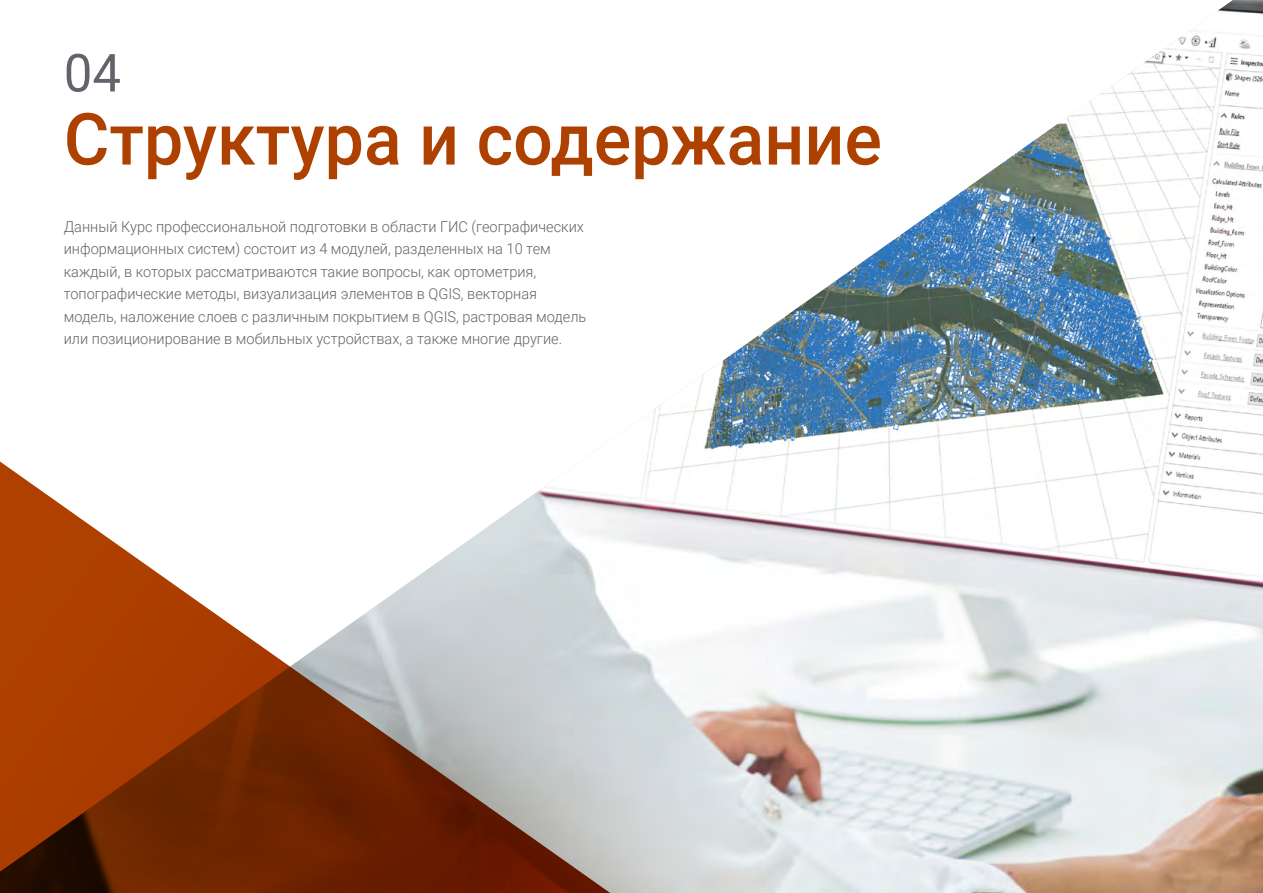
<style>
.page{position:relative;width:1263px;height:893px;background:#fff}
.page>*{position:absolute;margin:0;border:0;box-sizing:border-box;transform-origin:0 0}
.t1{font:500 72px "Roboto";color:#ae4000}
.t2{font:52.5px "Roboto";color:#61646a}
.t3{font:300 15px/22.5px "Roboto";color:#61646a}
</style>
<div class="page">
<img style="left:608px;top:0;width:655px;height:893px">
<svg style="left:0;top:446px;width:640px;height:447px"></svg>
<h2 class="t2" style="left:64px;top:36px;width:59px">04</h2>
<h1 class="t1" style="left:64px;top:89px;width:820px">Структура и содержание</h1>
<p class="t3" style="left:64px;top:214px;width:524px">Данный Курс профессиональной подготовки в области ГИС (географических информационных систем) состоит из 4 модулей, разделенных на 10 тем каждый, в которых рассматриваются такие вопросы, как ортометрия, топографические методы, визуализация элементов в QGIS, векторная модель, наложение слоев с различным покрытием в QGIS, растровая модель или позиционирование в мобильных устройствах, а также многие другие.</p>
</div>
